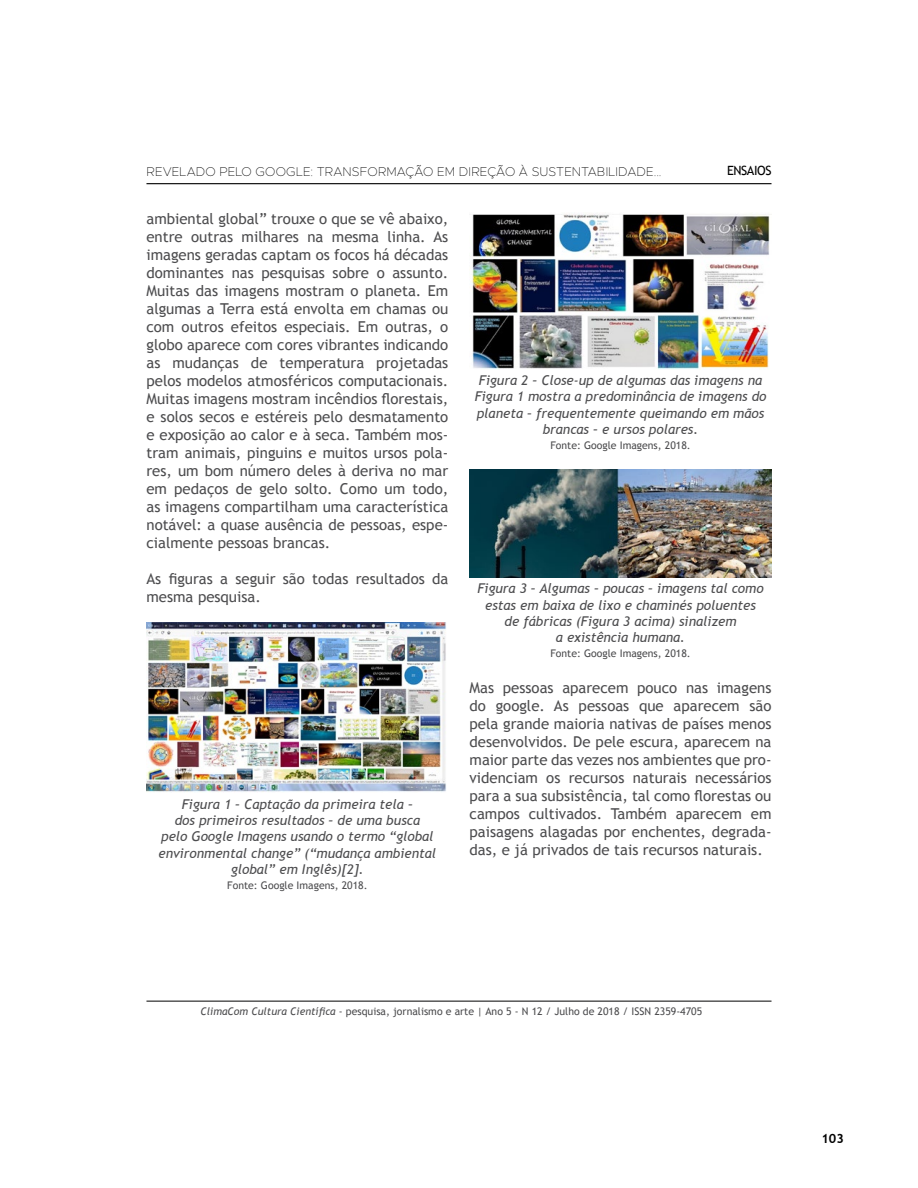
<style>
.page{position:relative;width:918px;height:1188px;background:#fff}
.page>*{position:absolute;margin:0;border:0;box-sizing:border-box;transform-origin:0 0}
.t1{font:15px/18px "Trebuchet MS";color:#4d4d4f;text-align:justify}
.t2{font:italic 13.5px/16.2px "Trebuchet MS";color:#4d4d4f;text-align:center}
.t3{font:100 12.75px "Metropolis";letter-spacing:.01em;color:#000}
.t4{font:12.75px "Trebuchet MS";letter-spacing:-.03em;color:#000}
.t5{font:700 12.75px "Trebuchet MS";color:#000}
.t6{font:10.5px "Trebuchet MS";color:#4d4d4f}
.s1{font-style:italic}
</style>
<div class="page">
<hr style="left:146px;top:183px;width:626px;height:1px;background:#000">
<hr style="left:146px;top:1001px;width:626px;height:1px;background:#000">
<img style="left:146px;top:623px;width:300px;height:169px">
<img style="left:472px;top:214px;width:298px;height:155px">
<img style="left:470px;top:470px;width:302px;height:107px">
<p class="t3" style="left:146px;top:164px;width:517px">REVELADO PELO GOOGLE: TRANSFORMAÇÃO EM DIREÇÃO À SUSTENTABILIDADE...</p>
<p class="t1" style="left:146px;top:210px;width:303px">ambiental global” trouxe o que se vê abaixo, entre outras milhares na mesma linha. As imagens geradas captam os focos há décadas dominantes nas pesquisas sobre o assunto.<br>Muitas das imagens mostram o planeta. Em algumas a Terra está envolta em chamas ou com outros efeitos especiais. Em outras, o globo aparece com cores vibrantes indicando as mudanças de temperatura projetadas pelos modelos atmosféricos computacionais.<br>Muitas imagens mostram incêndios florestais, e solos secos e estéreis pelo desmatamento e exposição ao calor e à seca. Também mos&shy;tram animais, pinguins e muitos ursos pola&shy;res, um bom número deles à deriva no mar em pedaços de gelo solto. Como um todo, as imagens compartilham uma característica notável: a quase ausência de pessoas, espe&shy;cialmente pessoas brancas.</p>
<p class="t1" style="left:146px;top:570px;width:303px">As figuras a seguir são todas resultados da mesma pesquisa.</p>
<p class="t4" style="left:727px;top:163px;width:46px">ENSAIOS</p>
<p class="t2" style="left:475px;top:372px;width:293px">Figura 2 – Close-up de algumas das imagens na Figura 1 mostra a predominância de imagens do planeta – frequentemente queimando em mãos brancas – e ursos polares.</p>
<p class="t6" style="left:550px;top:439px;width:142px">Fonte: Google Imagens, 2018.</p>
<p class="t2" style="left:477px;top:581px;width:288px">Figura 3 – Algumas – poucas – imagens tal como estas em baixa de lixo e chaminés poluentes de fábricas (Figura 3 acima) sinalizem<br>a existência humana.</p>
<p class="t6" style="left:550px;top:647px;width:142px">Fonte: Google Imagens, 2018.</p>
<p class="t1" style="left:470px;top:679px;width:303px">Mas pessoas aparecem pouco nas imagens do google. As pessoas que aparecem são pela grande maioria nativas de países menos desenvolvidos. De pele escura, aparecem na maior parte das vezes nos ambientes que pro&shy;videnciam os recursos naturais necessários para a sua subsistência, tal como florestas ou campos cultivados. Também aparecem em paisagens alagadas por enchentes, degrada&shy;das, e já privados de tais recursos naturais.</p>
<p class="t2" style="left:159px;top:796px;width:279px">Figura 1 – Captação da primeira tela –<br>dos primeiros resultados – de uma busca<br>pelo Google Imagens usando o termo “global environmental change” (“mudança ambiental global” em Inglês)[2].</p>
<p class="t6" style="left:227px;top:879px;width:142px">Fonte: Google Imagens, 2018.</p>
<p class="t6" style="left:201px;top:1006px;width:503px"><span class="s1">ClimaCom Cultura Científica</span> - pesquisa, jornalismo e arte | Ano 5 - N 12 / Julho de 2018 / ISSN 2359-4705</p>
<p class="t5" style="left:821px;top:1130px;width:24px">103</p>
</div>
